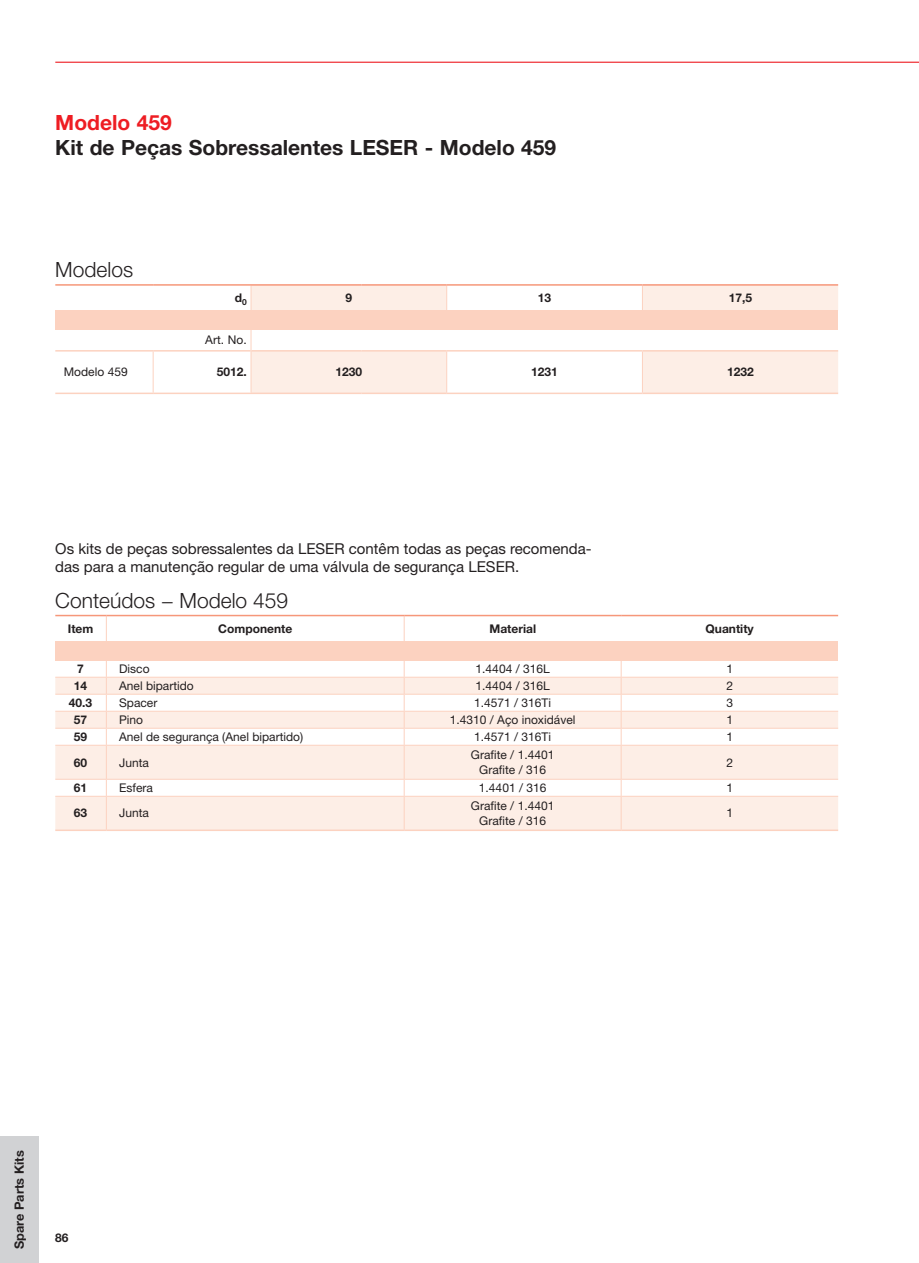
<style>
.page{position:relative;width:919px;height:1263px;background:#fff}
.page>*{position:absolute;margin:0;border:0;box-sizing:border-box;transform-origin:0 0}
.t1{font:700 21px "Helvetica Neue LT Pro";color:#231f20}
.t2{font:300 21px "Helvetica Neue LT Pro";color:#231f20}
.t3{font:700 21px "Helvetica Neue LT Pro";color:#ee1d23}
.t4{font:15px/18px "Helvetica Neue LT Pro";color:#231f20}
.bar_neu{font:700 12.75px "Helvetica Neue LT Pro";color:#231f20}
.fließtext_fett{font:12px "Helvetica Neue LT Pro";color:#231f20}
.fließtext_fett-2{font:700 12px "Helvetica Neue LT Pro";color:#231f20}
</style>
<div class="page">
<hr style="left:55px;top:62px;width:863px;height:1px;background:#ee1d23">
<svg style="left:251px;top:330px;width:587px;height:63px"></svg>
<div style="left:55px;top:310px;width:783px;height:20px;background:#fcd2c0"></div>
<hr style="left:55px;top:350px;width:98px;height:2px;background:#fcd2c0">
<hr style="left:153px;top:350px;width:97px;height:2px;background:#fcd2c0">
<hr style="left:251px;top:350px;width:110px;height:2px;background:#fcd2c0">
<hr style="left:361px;top:350px;width:85px;height:2px;background:#fcd2c0">
<hr style="left:446px;top:350px;width:196px;height:2px;background:#fcd2c0">
<hr style="left:642px;top:350px;width:196px;height:2px;background:#fcd2c0">
<svg style="left:250px;top:286px;width:588px;height:24px"></svg>
<hr style="left:153px;top:352px;width:1px;height:41px;background:#fcd2c0">
<hr style="left:250px;top:351px;width:1px;height:42px;background:#fcd2c0">
<hr style="left:446px;top:352px;width:1px;height:41px;background:#fcd2c0">
<hr style="left:642px;top:352px;width:1px;height:41px;background:#fcd2c0">
<svg style="left:250px;top:330px;width:1px;height:21px"></svg>
<hr style="left:55px;top:393px;width:98px;height:1px;background:#fcd2c0">
<hr style="left:153px;top:393px;width:98px;height:1px;background:#fcd2c0">
<hr style="left:251px;top:393px;width:110px;height:1px;background:#fcd2c0">
<hr style="left:361px;top:393px;width:85px;height:1px;background:#fcd2c0">
<hr style="left:446px;top:393px;width:196px;height:1px;background:#fcd2c0">
<hr style="left:642px;top:393px;width:196px;height:1px;background:#fcd2c0">
<hr style="left:251px;top:284px;width:110px;height:2px;background:#f6977a">
<hr style="left:361px;top:284px;width:85px;height:2px;background:#f6977a">
<hr style="left:446px;top:284px;width:196px;height:2px;background:#f6977a">
<hr style="left:642px;top:284px;width:196px;height:2px;background:#f6977a">
<hr style="left:55px;top:284px;width:98px;height:2px;background:#f6977a">
<hr style="left:153px;top:284px;width:98px;height:2px;background:#f6977a">
<div style="left:55px;top:641px;width:783px;height:19px;background:#fcd2c0"></div>
<svg style="left:55px;top:746px;width:783px;height:83px;fill:#fdeee6"></svg>
<svg style="left:106px;top:616px;width:1px;height:25px"></svg>
<svg style="left:404px;top:616px;width:1px;height:25px"></svg>
<svg style="left:55px;top:660px;width:783px;height:85px"></svg>
<hr style="left:55px;top:745px;width:51px;height:1px;background:#fcd2c0">
<hr style="left:106px;top:745px;width:298px;height:1px;background:#fcd2c0">
<hr style="left:106px;top:746px;width:1px;height:33px;background:#fcd2c0">
<hr style="left:404px;top:745px;width:217px;height:1px;background:#fcd2c0">
<hr style="left:404px;top:746px;width:1px;height:33px;background:#fcd2c0">
<hr style="left:621px;top:745px;width:217px;height:1px;background:#fcd2c0">
<hr style="left:620px;top:746px;width:1px;height:33px;background:#fcd2c0">
<hr style="left:55px;top:779px;width:51px;height:1px;background:#fcd2c0">
<hr style="left:106px;top:779px;width:298px;height:1px;background:#fcd2c0">
<svg style="left:106px;top:780px;width:1px;height:16px"></svg>
<hr style="left:404px;top:779px;width:217px;height:1px;background:#fcd2c0">
<svg style="left:404px;top:780px;width:1px;height:16px"></svg>
<hr style="left:621px;top:779px;width:217px;height:1px;background:#fcd2c0">
<svg style="left:620px;top:780px;width:1px;height:16px"></svg>
<hr style="left:55px;top:796px;width:51px;height:1px;background:#fcd2c0">
<hr style="left:106px;top:796px;width:298px;height:1px;background:#fcd2c0">
<hr style="left:106px;top:797px;width:1px;height:32px;background:#fcd2c0">
<hr style="left:404px;top:796px;width:217px;height:1px;background:#fcd2c0">
<hr style="left:404px;top:797px;width:1px;height:32px;background:#fcd2c0">
<hr style="left:621px;top:796px;width:217px;height:1px;background:#fcd2c0">
<hr style="left:620px;top:797px;width:1px;height:32px;background:#fcd2c0">
<hr style="left:55px;top:615px;width:51px;height:1px;background:#f6977a">
<hr style="left:106px;top:615px;width:298px;height:1px;background:#f6977a">
<hr style="left:404px;top:615px;width:217px;height:1px;background:#f6977a">
<hr style="left:621px;top:615px;width:217px;height:1px;background:#f6977a">
<hr style="left:55px;top:829px;width:51px;height:2px;background:#fcd2c0">
<hr style="left:106px;top:829px;width:298px;height:2px;background:#fcd2c0">
<hr style="left:404px;top:829px;width:217px;height:2px;background:#fcd2c0">
<hr style="left:621px;top:829px;width:217px;height:2px;background:#fcd2c0">
<div style="left:0;top:1137px;width:38px;height:126px;background:#d1d2d4"></div>
<p class="t3" style="left:55px;top:109px;width:118px">Modelo 459</p>
<p class="t1" style="left:55px;top:134px;width:502px">Kit de Peças Sobressalentes LESER - Modelo 459</p>
<p class="t2" style="left:55px;top:257px;width:79px">Modelos</p>
<p class="fließtext_fett-2" style="left:235px;top:290px;width:14px">d<sub>0</sub></p>
<p class="fließtext_fett-2" style="left:345px;top:290px;width:8px">9</p>
<p class="fließtext_fett-2" style="left:538px;top:290px;width:15px">13</p>
<p class="fließtext_fett-2" style="left:728px;top:290px;width:25px">17,5</p>
<p class="fließtext_fett" style="left:205px;top:332px;width:43px">Art. No.</p>
<p class="fließtext_fett" style="left:64px;top:365px;width:66px">Modelo 459</p>
<p class="fließtext_fett-2" style="left:217px;top:364px;width:32px">5012.</p>
<p class="fließtext_fett-2" style="left:335px;top:364px;width:28px">1230</p>
<p class="fließtext_fett-2" style="left:531px;top:364px;width:28px">1231</p>
<p class="fließtext_fett-2" style="left:727px;top:364px;width:28px">1232</p>
<p class="t4" style="left:55px;top:539px;width:537px">Os kits de peças sobressalentes da LESER contêm todas as peças recomenda&shy;das para a manutenção regular de uma válvula de segurança LESER.</p>
<p class="t2" style="left:55px;top:587px;width:234px">Conteúdos − Modelo 459</p>
<p class="fließtext_fett-2" style="left:68px;top:621px;width:27px">Item</p>
<p class="fließtext_fett-2" style="left:218px;top:621px;width:75px">Componente</p>
<p class="fließtext_fett-2" style="left:489px;top:621px;width:48px">Material</p>
<p class="fließtext_fett-2" style="left:705px;top:621px;width:50px">Quantity</p>
<p class="fließtext_fett-2" style="left:77px;top:661px;width:8px">7</p>
<p class="fließtext_fett" style="left:119px;top:661px;width:32px">Disco</p>
<p class="fließtext_fett" style="left:475px;top:661px;width:76px">1.4404 / 316L</p>
<p class="fließtext_fett" style="left:726px;top:661px;width:8px">1</p>
<p class="fließtext_fett-2" style="left:74px;top:678px;width:15px">14</p>
<p class="fließtext_fett" style="left:119px;top:678px;width:76px">Anel bipartido</p>
<p class="fließtext_fett" style="left:475px;top:678px;width:76px">1.4404 / 316L</p>
<p class="fließtext_fett" style="left:726px;top:678px;width:8px">2</p>
<p class="fließtext_fett-2" style="left:69px;top:695px;width:25px">40.3</p>
<p class="fließtext_fett" style="left:119px;top:695px;width:40px">Spacer</p>
<p class="fließtext_fett" style="left:474px;top:695px;width:78px">1.4571 / 316Ti</p>
<p class="fließtext_fett" style="left:726px;top:695px;width:8px">3</p>
<p class="fließtext_fett-2" style="left:74px;top:712px;width:15px">57</p>
<p class="fließtext_fett" style="left:119px;top:712px;width:25px">Pino</p>
<p class="fließtext_fett" style="left:450px;top:712px;width:127px">1.4310 / Aço inoxidável</p>
<p class="fließtext_fett" style="left:726px;top:712px;width:8px">1</p>
<p class="fließtext_fett-2" style="left:74px;top:729px;width:15px">59</p>
<p class="fließtext_fett" style="left:119px;top:729px;width:186px">Anel de segurança (Anel bipartido)</p>
<p class="fließtext_fett" style="left:474px;top:729px;width:78px">1.4571 / 316Ti</p>
<p class="fließtext_fett" style="left:726px;top:729px;width:8px">1</p>
<p class="fließtext_fett-2" style="left:74px;top:755px;width:15px">60</p>
<p class="fließtext_fett" style="left:119px;top:755px;width:31px">Junta</p>
<p class="fließtext_fett" style="left:471px;top:748px;width:85px">Grafite / 1.4401</p>
<p class="fließtext_fett" style="left:479px;top:762px;width:68px">Grafite / 316</p>
<p class="fließtext_fett" style="left:726px;top:755px;width:8px">2</p>
<p class="fließtext_fett-2" style="left:74px;top:780px;width:15px">61</p>
<p class="fließtext_fett" style="left:119px;top:780px;width:35px">Esfera</p>
<p class="fließtext_fett" style="left:479px;top:780px;width:69px">1.4401 / 316</p>
<p class="fließtext_fett" style="left:726px;top:780px;width:8px">1</p>
<p class="fließtext_fett-2" style="left:74px;top:805px;width:15px">63</p>
<p class="fließtext_fett" style="left:119px;top:806px;width:31px">Junta</p>
<p class="fließtext_fett" style="left:471px;top:798px;width:85px">Grafite / 1.4401</p>
<p class="fließtext_fett" style="left:479px;top:813px;width:68px">Grafite / 316</p>
<p class="fließtext_fett" style="left:726px;top:806px;width:8px">1</p>
<p class="bar_neu" style="left:11px;top:1249px;width:101px;rotate:-90deg">Spare Parts Kits</p>
<p class="fließtext_fett-2" style="left:55px;top:1230px;width:15px">86</p>
</div>
